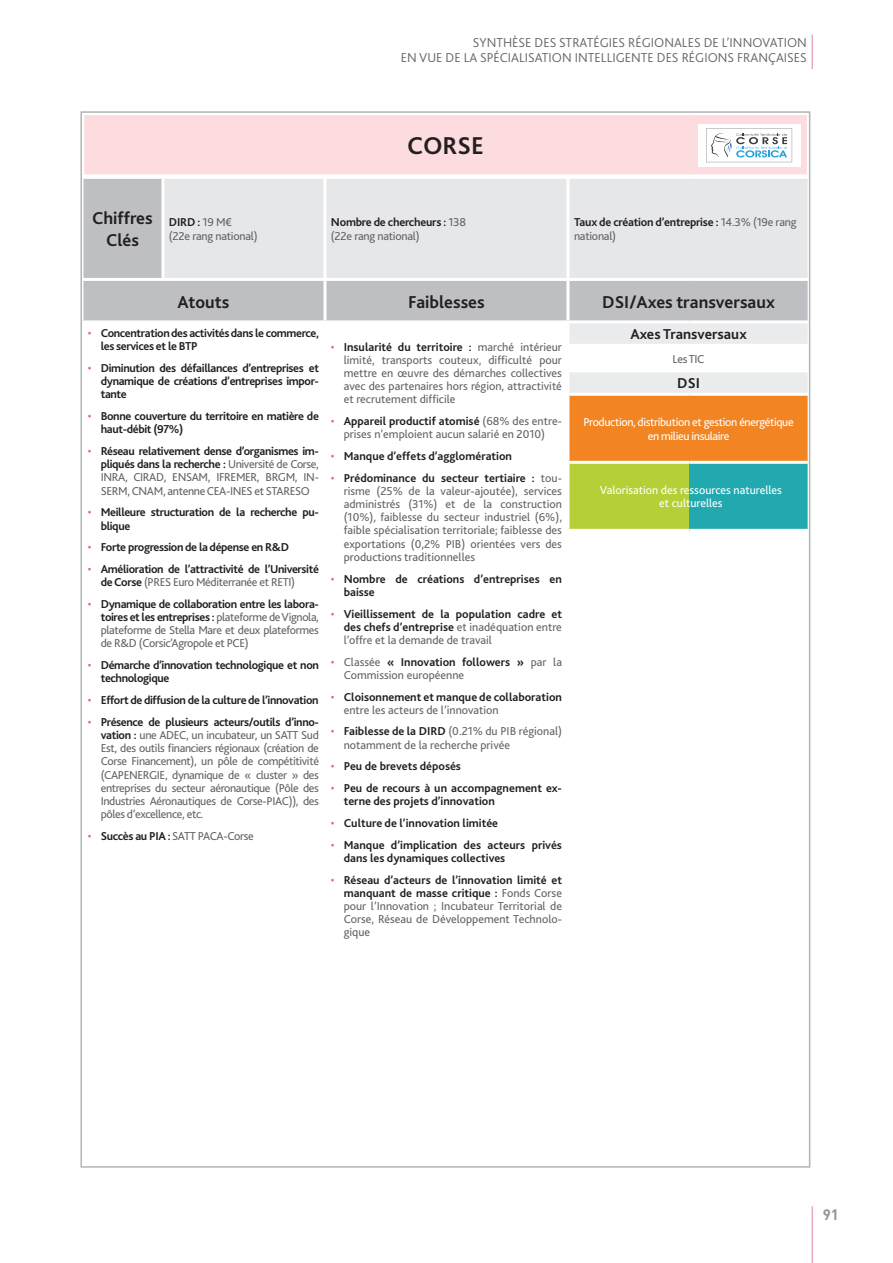
<style>
.page{position:relative;width:893px;height:1263px;background:#fff}
.page>*{position:absolute;margin:0;border:0;box-sizing:border-box;transform-origin:0 0}
.t1{font:700 25.5px "Bliss 2";color:#231f20}
.t2{font:700 18px/21.6px "Bliss 2";color:#231f20;text-align:center}
.t3{font:700 15px "Bliss 2";color:#231f20}
.t4{font:700 15px "DIN Pro";color:#939598}
.t5{font:300 13.5px/14.9px "Bliss 2";color:#636366;text-align:right}
.t6{font:12px/13.2px "Bliss 2";color:#636366;text-align:justify}
.t7{font:700 12px/13.2px "Bliss 2";letter-spacing:-.03em;color:#231f20}
.t8{font:700 12px/13.2px "Bliss 2";color:#231f20}
.t9{font:12px/13.2px "Bliss 2";letter-spacing:-.02em;color:#636366}
.t10{font:12px/14.4px "Bliss 2";letter-spacing:-.03em;color:#fff;text-align:center}
.t11{font:12px/13.2px "Bliss 2";color:#fff;text-align:center}
.t12{font:12px "Bliss 2";letter-spacing:-.03em;color:#636366}
.s1{font-weight:700;color:#231f20}
.s2{font-weight:400;color:#636366}
.s3{font-weight:400;color:#db6685}
.s4{color:#db6685}
</style>
<div class="page">
<hr style="left:812px;top:35px;width:1px;height:34px;background:#e28398">
<hr style="left:812px;top:1206px;width:1px;height:57px;background:#e28398">
<div style="left:82px;top:113px;width:727px;height:64px;background:#fcdcde"></div>
<div style="left:83px;top:179px;width:724px;height:141px;background:#bebfc2"></div>
<div style="left:164px;top:179px;width:643px;height:99px;background:#e6e7e9"></div>
<svg style="left:569px;top:323px;width:238px;height:70px"></svg>
<div style="left:568px;top:394px;width:241px;height:68px;background:#f28422"></div>
<div style="left:568px;top:462px;width:122px;height:68px;background:#b5cf36"></div>
<div style="left:690px;top:462px;width:119px;height:68px;background:#22a9af"></div>
<svg style="left:807px;top:115px;width:4px;height:59px"></svg>
<svg style="left:80px;top:111px;width:83px;height:4px"></svg>
<svg style="left:80px;top:115px;width:4px;height:59px"></svg>
<svg style="left:163px;top:111px;width:162px;height:4px"></svg>
<svg style="left:325px;top:111px;width:243px;height:4px"></svg>
<svg style="left:568px;top:111px;width:122px;height:4px"></svg>
<svg style="left:690px;top:111px;width:121px;height:4px"></svg>
<div style="left:80px;top:174px;width:83px;height:5px;background:#fff"></div>
<div style="left:163px;top:174px;width:162px;height:5px;background:#fff"></div>
<div style="left:325px;top:174px;width:243px;height:5px;background:#fff"></div>
<div style="left:568px;top:174px;width:122px;height:5px;background:#fff"></div>
<div style="left:690px;top:174px;width:121px;height:5px;background:#fff"></div>
<hr style="left:161px;top:179px;width:3px;height:99px;background:#fff">
<hr style="left:323px;top:179px;width:3px;height:99px;background:#fff">
<hr style="left:566px;top:179px;width:3px;height:99px;background:#fff">
<hr style="left:80px;top:278px;width:83px;height:3px;background:#fff">
<hr style="left:163px;top:278px;width:162px;height:3px;background:#fff">
<hr style="left:325px;top:278px;width:243px;height:3px;background:#fff">
<hr style="left:323px;top:281px;width:3px;height:39px;background:#fff">
<hr style="left:568px;top:278px;width:122px;height:3px;background:#fff">
<hr style="left:566px;top:281px;width:3px;height:39px;background:#fff">
<hr style="left:690px;top:278px;width:121px;height:3px;background:#fff">
<hr style="left:566px;top:344px;width:124px;height:3px;background:#fff">
<hr style="left:690px;top:344px;width:121px;height:3px;background:#fff">
<hr style="left:566px;top:369px;width:124px;height:3px;background:#fff">
<hr style="left:690px;top:369px;width:121px;height:3px;background:#fff">
<hr style="left:566px;top:393px;width:124px;height:3px;background:#fff">
<hr style="left:566px;top:396px;width:3px;height:65px;background:#fff">
<hr style="left:690px;top:393px;width:121px;height:3px;background:#fff">
<hr style="left:566px;top:464px;width:3px;height:65px;background:#fff">
<hr style="left:566px;top:529px;width:124px;height:3px;background:#fff">
<hr style="left:690px;top:529px;width:121px;height:3px;background:#fff">
<hr style="left:566px;top:461px;width:124px;height:3px;background:#fff">
<hr style="left:690px;top:461px;width:121px;height:3px;background:#fff">
<div style="left:698px;top:124px;width:102px;height:43px;background:#fff"></div>
<svg style="left:706px;top:128px;width:86px;height:34px"></svg>
<p class="t5" style="left:401px;top:35px;width:407px">SYNTHÈSE DES STRATÉGIES RÉGIONALES DE L’INNOVATION<br>EN VUE DE LA SPÉCIALISATION INTELLIGENTE DES RÉGIONS FRANÇAISES</p>
<h1 class="t1" style="left:407px;top:130px;width:78px">CORSE</h1>
<h2 class="t2" style="left:92px;top:208px;width:62px">Chiffres<br>Clés</h2>
<p class="t9" style="left:169px;top:216px;width:90px"><span class="s1">DIRD :</span> 19 M€<br>(22e rang national)</p>
<p class="t9" style="left:331px;top:216px;width:137px"><span class="s1">Nombre de chercheurs :</span> 138 (22e rang national)</p>
<p class="t7" style="left:574px;top:216px;width:224px">Taux de création d’entreprise : <span class="s2">14.3% (19e rang national)</span></p>
<h2 class="t2" style="left:178px;top:291px;width:53px">Atouts</h2>
<h2 class="t2" style="left:408px;top:291px;width:78px">Faiblesses</h2>
<h2 class="t2" style="left:602px;top:291px;width:174px">DSI/Axes transversaux</h2>
<p class="t7" style="left:101px;top:326px;width:220px;text-indent:-13px"><span class="s3">•</span> Concentration des activités dans le commerce, les services et le BTP</p>
<p class="t7" style="left:101px;top:361px;width:220px;text-align:justify;text-indent:-13px"><span class="s3">•</span> Diminution des défaillances d’entreprises et dynamique de créations d’entreprises impor&shy;tante</p>
<p class="t7" style="left:101px;top:409px;width:220px;text-indent:-13px"><span class="s3">•</span> Bonne couverture du territoire en matière de haut-débit (97%)</p>
<p class="t6" style="left:101px;top:444px;width:220px;text-indent:-13px"><span class="s4">•</span> <span class="s1">Réseau relativement dense d’organismes im&shy;pliqués dans la recherche :</span> Université de Corse, INRA, CIRAD, ENSAM, IFREMER, BRGM, IN-SERM, CNAM, antenne CEA-INES et STARESO</p>
<p class="t7" style="left:101px;top:506px;width:220px;text-indent:-13px"><span class="s3">•</span> Meilleure structuration de la recherche pu&shy;blique</p>
<p class="t7" style="left:88px;top:541px;width:203px"><span class="s3">•</span> Forte progression de la dépense en R&amp;D</p>
<p class="t7" style="left:101px;top:562px;width:220px;text-indent:-13px"><span class="s3">•</span> Amélioration de l’attractivité de l’Université de Corse <span class="s2">(PRES Euro Méditerranée et RETI)</span></p>
<p class="t6" style="left:101px;top:597px;width:220px;text-indent:-13px"><span class="s4">•</span> <span class="s1">Dynamique de collaboration entre les labora&shy;toires et les entreprises :</span> plateforme de Vignola, plateforme de Stella Mare et deux plateformes de R&amp;D (Corsic’Agropole et PCE)</p>
<p class="t7" style="left:101px;top:658px;width:220px;text-indent:-13px"><span class="s3">•</span> Démarche d’innovation technologique et non technologique</p>
<p class="t7" style="left:88px;top:693px;width:232px"><span class="s3">•</span> Effort de diffusion de la culture de l’innovation</p>
<p class="t6" style="left:101px;top:715px;width:220px;text-indent:-13px"><span class="s4">•</span> <span class="s1">Présence de plusieurs acteurs/outils d’inno&shy;vation :</span> une ADEC, un incubateur, un SATT Sud Est, des outils financiers régionaux (création de Corse Financement), un pôle de compétitivité (CAPENERGIE, dynamique de « cluster » des entreprises du secteur aéronautique (Pôle des Industries Aéronautiques de Corse-PIAC)), des pôles d’excellence, etc.</p>
<p class="t12" style="left:88px;top:828px;width:167px"><span class="s4">•</span> <span class="s1">Succès au PIA :</span> SATT PACA-Corse</p>
<p class="t3" style="left:630px;top:325px;width:118px">Axes Transversaux</p>
<p class="t6" style="left:673px;top:352px;width:33px">Les TIC</p>
<p class="t3" style="left:677px;top:374px;width:24px">DSI</p>
<p class="t10" style="left:583px;top:414px;width:212px">Production, distribution et gestion énergétique en milieu insulaire</p>
<p class="t6" style="left:344px;top:340px;width:220px;text-indent:-13px"><span class="s4">•</span> <span class="s1">Insularité du territoire :</span> marché intérieur limité, transports couteux, difficulté pour mettre en œuvre des démarches collectives avec des partenaires hors région, attractivité et recrutement difficile</p>
<p class="t6" style="left:331px;top:414px;width:232px;text-align:center"><span class="s4">•</span> <span class="s1">Appareil productif atomisé</span> (68% des entre&shy;prises n’emploient aucun salarié en 2010)</p>
<p class="t8" style="left:331px;top:449px;width:183px"><span class="s3">•</span> Manque d’effets d’agglomération</p>
<p class="t6" style="left:344px;top:471px;width:220px;text-indent:-13px"><span class="s4">•</span> <span class="s1">Prédominance du secteur tertiaire :</span> tou&shy;risme (25% de la valeur-ajoutée), services administrés (31%) et de la construction (10%), faiblesse du secteur industriel (6%), faible spécialisation territoriale; faiblesse des exportations (0,2% PIB) orientées vers des productions traditionnelles</p>
<p class="t8" style="left:344px;top:572px;width:220px;text-indent:-13px"><span class="s3">•</span> Nombre de créations d’entreprises en baisse</p>
<p class="t7" style="left:344px;top:607px;width:220px;text-align:justify;text-indent:-13px"><span class="s3">•</span> Vieillissement de la population cadre et des chefs d’entreprise <span class="s2">et inadéquation entre l’offre et la demande de travail</span></p>
<p class="t6" style="left:344px;top:655px;width:220px;text-indent:-13px"><span class="s4">•</span> Classée <span class="s1">« Innovation followers »</span> par la<br>Commission européenne</p>
<p class="t8" style="left:344px;top:690px;width:220px;text-indent:-13px"><span class="s3">•</span> Cloisonnement et manque de collaboration <span class="s2">entre les acteurs de l’innovation</span></p>
<p class="t6" style="left:344px;top:725px;width:220px;text-indent:-13px"><span class="s4">•</span> <span class="s1">Faiblesse de la DIRD</span> (0.21% du PIB régional) notamment de la recherche privée</p>
<p class="t8" style="left:331px;top:760px;width:132px"><span class="s3">•</span> Peu de brevets déposés</p>
<p class="t8" style="left:344px;top:781px;width:220px;text-indent:-13px"><span class="s3">•</span> Peu de recours à un accompagnement ex&shy;terne des projets d’innovation</p>
<p class="t8" style="left:331px;top:816px;width:169px"><span class="s3">•</span> Culture de l’innovation limitée</p>
<p class="t8" style="left:344px;top:838px;width:220px;text-indent:-13px"><span class="s3">•</span> Manque d’implication des acteurs privés dans les dynamiques collectives</p>
<p class="t6" style="left:344px;top:873px;width:220px;text-indent:-13px"><span class="s4">•</span> <span class="s1">Réseau d’acteurs de l’innovation limité et manquant de masse critique :</span> Fonds Corse pour l’Innovation ; Incubateur Territorial de Corse, Réseau de Développement Technolo&shy;gique</p>
<p class="t11" style="left:600px;top:483px;width:184px">Valorisation des ressources naturelles et culturelles</p>
<p class="t4" style="left:823px;top:1205px;width:18px">91</p>
</div>
